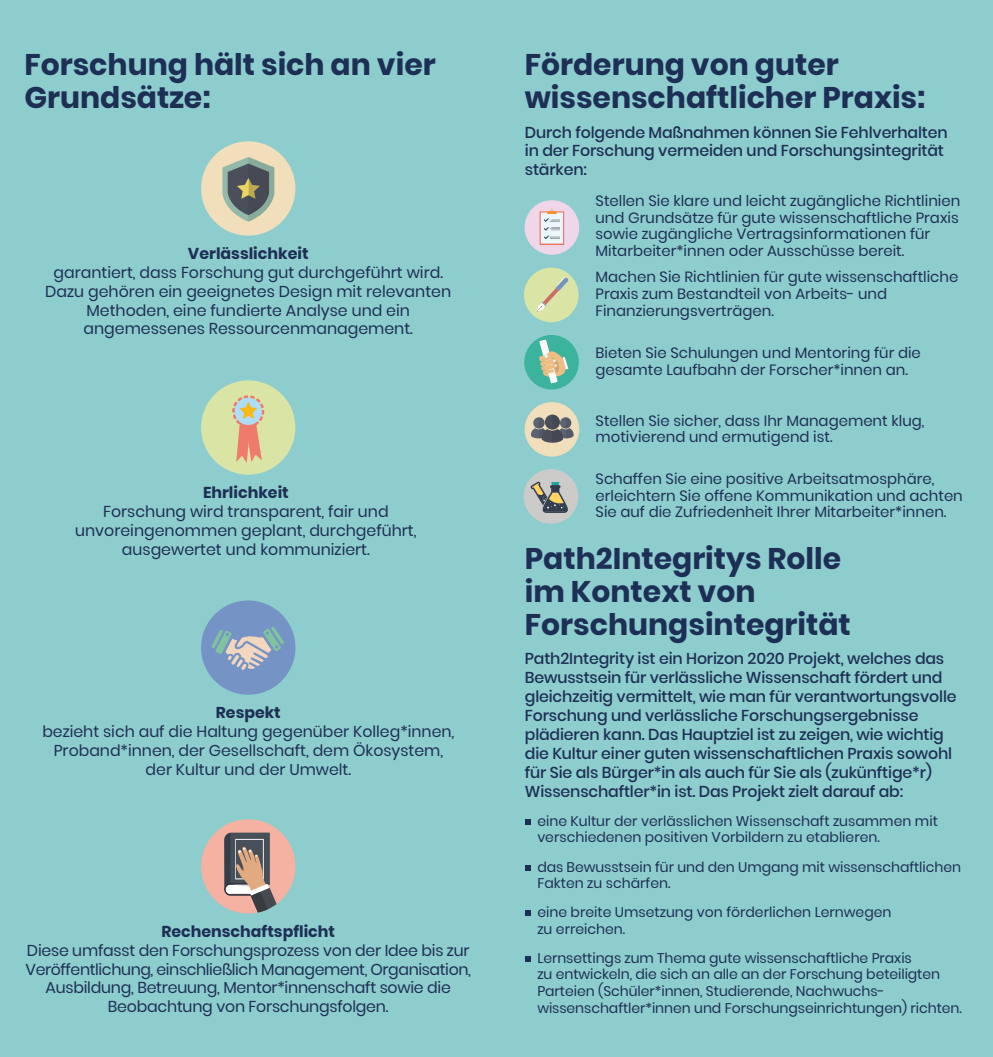
<style>
.page{position:relative;width:993px;height:1057px;background:#fff}
.page>*{position:absolute;margin:0;border:0;box-sizing:border-box;transform-origin:0 0}
.t1{font:700 29.75px/33.2px "Poppins";color:#1d2f55}
.t2{font:500 15.75px/18.9px "Poppins";letter-spacing:-.01em;color:#1d2f55}
.t3{font:15.75px/18.9px "Poppins";color:#1d2f55;text-align:center}
.t4{font:15.75px/18.9px "Poppins";color:#1e2f55;text-align:center}
.t5{font:700 15.75px "Poppins";color:#1e2f55}
.t6{font:14.88px/16.6px "Poppins";color:#1d2f55}
.t7{font:14px/16.6px "Poppins";letter-spacing:-.005em;color:#1d2f55}
.t8{font:14px/16.6px "Poppins";color:#1e2f55}
</style>
<div class="page">
<div style="left:0;top:0;width:992px;height:1057px;background:#8ecdcd"></div>
<div style="left:201px;top:600px;width:94px;height:94px;background:#7593c4;border-radius:50%"></div>
<svg style="left:212px;top:627px;width:72px;height:43px"></svg>
<div style="left:201px;top:380px;width:94px;height:95px;background:#dae5a5;border-radius:50%"></div>
<svg style="left:232px;top:395px;width:33px;height:68px"></svg>
<div style="left:201px;top:819px;width:94px;height:94px;background:#f5b1a1;border-radius:50%"></div>
<svg style="left:224px;top:832px;width:52px;height:80px"></svg>
<div style="left:201px;top:141px;width:94px;height:95px;background:#f1deba;border-radius:50%"></div>
<svg style="left:222px;top:157px;width:52px;height:65px"></svg>
<svg style="left:525px;top:819px;width:5px;height:5px"></svg>
<div style="left:524px;top:200px;width:55px;height:55px;background:#efd7e9;border-radius:50%"></div>
<div style="left:539px;top:211px;width:25px;height:34px;background:#ecbcb6"></div>
<div style="left:540px;top:212px;width:23px;height:31px;background:#ecf7fd"></div>
<svg style="left:543px;top:209px;width:17px;height:30px"></svg>
<div style="left:524px;top:335px;width:54px;height:54px;background:#3cb39d;border-radius:50%"></div>
<svg style="left:539px;top:340px;width:29px;height:43px"></svg>
<div style="left:524px;top:268px;width:54px;height:54px;background:#dae5a5;border-radius:50%"></div>
<svg style="left:536px;top:277px;width:32px;height:35px"></svg>
<div style="left:524px;top:402px;width:55px;height:54px;background:#f1deba;border-radius:50%"></div>
<svg style="left:531px;top:414px;width:43px;height:29px"></svg>
<div style="left:523px;top:469px;width:55px;height:55px;background:#cccbc9;border-radius:50%"></div>
<svg style="left:530px;top:481px;width:37px;height:32px"></svg>
<svg style="left:525px;top:865px;width:5px;height:5px"></svg>
<svg style="left:525px;top:910px;width:5px;height:6px"></svg>
<svg style="left:525px;top:956px;width:5px;height:6px"></svg>
<h1 class="t1" style="left:24px;top:48px;width:412px">Forschung hält sich an vier<br>Grundsätze:</h1>
<p class="t5" style="left:188px;top:244px;width:122px">Verlässlichkeit</p>
<p class="t3" style="left:45px;top:263px;width:407px">garantiert, dass Forschung gut durchgeführt wird.<br>Dazu gehören ein geeignetes Design mit relevanten Methoden, eine fundierte Analyse und ein angemessenes Ressourcenmanagement.</p>
<p class="t5" style="left:203px;top:483px;width:87px">Ehrlichkeit</p>
<p class="t3" style="left:75px;top:502px;width:343px">Forschung wird transparent, fair und unvoreingenommen geplant, durchgeführt, ausgewertet und kommuniziert.</p>
<p class="t5" style="left:216px;top:703px;width:66px">Respekt</p>
<p class="t4" style="left:42px;top:722px;width:413px">bezieht sich auf die Haltung gegenüber Kolleg*innen,<br>Proband*innen, der Gesellschaft, dem Ökosystem, der Kultur und der Umwelt.</p>
<p class="t5" style="left:161px;top:922px;width:175px">Rechenschaftspflicht</p>
<p class="t3" style="left:26px;top:940px;width:446px">Diese umfasst den Forschungsprozess von der Idee bis zur Veröffentlichung, einschließlich Management, Organisation, Ausbildung, Betreuung, Mentor*innenschaft sowie die Beobachtung von Forschungsfolgen.</p>
<h1 class="t1" style="left:524px;top:48px;width:402px">Förderung von guter wissenschaftlicher Praxis:</h1>
<p class="t2" style="left:524px;top:123px;width:424px">Durch folgende Maßnahmen können Sie Fehlverhalten in der Forschung vermeiden und Forschungsintegrität stärken:</p>
<p class="t6" style="left:595px;top:193px;width:366px">Stellen Sie klare und leicht zugängliche Richtlinien und Grundsätze für gute wissenschaftliche Praxis sowie zugängliche Vertragsinformationen für Mitarbeiter*innen oder Ausschüsse bereit.</p>
<p class="t6" style="left:595px;top:269px;width:364px">Machen Sie Richtlinien für gute wissenschaftliche<br>Praxis zum Bestandteil von Arbeits- und<br>Finanzierungsverträgen.</p>
<p class="t6" style="left:595px;top:344px;width:327px">Bieten Sie Schulungen und Mentoring für die gesamte Laufbahn der Forscher*innen an.</p>
<p class="t6" style="left:595px;top:412px;width:330px">Stellen Sie sicher, dass Ihr Management klug, motivierend und ermutigend ist.</p>
<p class="t6" style="left:595px;top:470px;width:368px">Schaffen Sie eine positive Arbeitsatmosphäre, erleichtern Sie offene Kommunikation und achten<br>Sie auf die Zufriedenheit Ihrer Mitarbeiter*innen.</p>
<h1 class="t1" style="left:524px;top:542px;width:327px">Path2Integritys Rolle im Kontext von<br>Forschungsintegrität</h1>
<p class="t2" style="left:524px;top:649px;width:433px">Path2Integrity ist ein Horizon 2020 Projekt, welches das Bewusstsein für verlässliche Wissenschaft fördert und gleichzeitig vermittelt, wie man für verantwortungsvolle Forschung und verlässliche Forschungsergebnisse plädieren kann. Das Hauptziel ist zu zeigen, wie wichtig die Kultur einer guten wissenschaftlichen Praxis sowohl für Sie als Bürger*in als auch für Sie als (zukünftige*r)<br>Wissenschaftler*in ist. Das Projekt zielt darauf ab:</p>
<p class="t8" style="left:537px;top:812px;width:402px">eine Kultur der verlässlichen Wissenschaft zusammen mit verschiedenen positiven Vorbildern zu etablieren.</p>
<p class="t8" style="left:537px;top:858px;width:425px">das Bewusstsein für und den Umgang mit wissenschaftlichen<br>Fakten zu schärfen.</p>
<p class="t7" style="left:537px;top:904px;width:355px">eine breite Umsetzung von förderlichen Lernwegen zu erreichen.</p>
<p class="t7" style="left:537px;top:949px;width:426px">Lernsettings zum Thema gute wissenschaftliche Praxis<br>zu entwickeln, die sich an alle an der Forschung beteiligten Parteien (Schüler*innen, Studierende, Nachwuchs&shy;wissenschaftler*innen und Forschungseinrichtungen) richten.</p>
</div>
